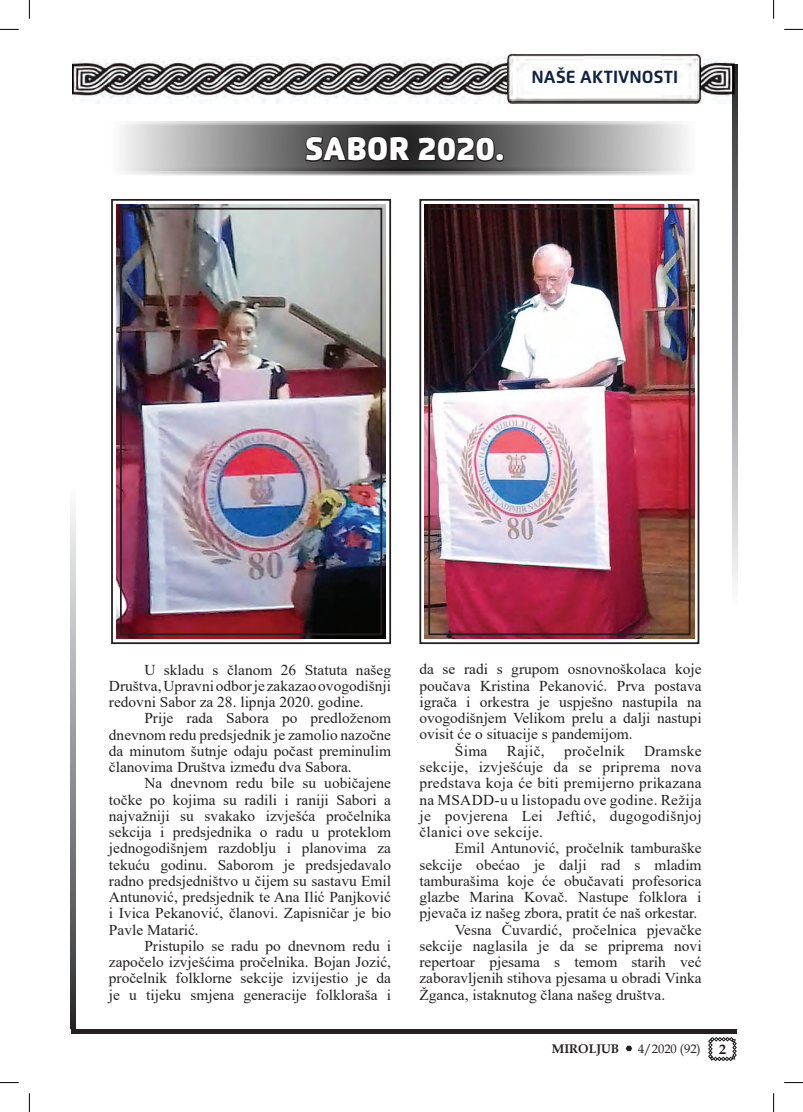
<style>
.page{position:relative;width:803px;height:1112px;background:#fff}
.page>*{position:absolute;margin:0;border:0;box-sizing:border-box;transform-origin:0 0}
.t1{font:900 32.5px "Flexo";color:#fff}
.t2{font:700 17.5px "Flexo";letter-spacing:.005em;color:#122242}
.t3{font:15px/16.2px "Times New Roman";color:#231f20;text-align:justify}
.t4{font:15px "Times New Roman";letter-spacing:.02em;color:#231f20}
.t5{font:700 13.75px "Book Antiqua";color:#231f20}
.t6{font:12.5px "Book Antiqua";color:#231f20}
.t7{font:700 12.5px "Book Antiqua";color:#231f20}
</style>
<div class="page">
<img style="left:72px;top:56px;width:662px;height:48px">
<svg style="left:732px;top:64px;width:4px;height:522px;background:#8e8f91"></svg>
<svg style="left:736px;top:65px;width:1px;height:522px"></svg>
<svg style="left:72px;top:508px;width:4px;height:520px;background:#8f9093"></svg>
<svg style="left:71px;top:507px;width:1px;height:520px"></svg>
<svg style="left:708px;top:1037px;width:29px;height:23px"></svg>
<hr style="left:71px;top:1030px;width:665px;height:3px;background:#231f20">
<hr style="left:71px;top:1028px;width:665px;height:1px;background:#231f20">
<img style="left:507px;top:55px;width:193px;height:47px">
<svg style="left:626px;top:1045px;width:6px;height:5px"></svg>
<img style="left:111px;top:199px;width:281px;height:445px">
<div style="left:120px;top:208px;width:262px;height:427px;border:2px solid #231f20"></div>
<img style="left:419px;top:199px;width:281px;height:445px">
<div style="left:428px;top:208px;width:262px;height:427px;border:2px solid #231f20"></div>
<div style="left:107px;top:119px;width:594px;height:57px;background:#231f20;opacity:.75"></div>
<svg style="left:304px;top:135px;width:192px;height:28px;background:#323031"></svg>
<div style="left:495px;top:153px;width:9px;height:9px;border:2px solid #231f20;border-radius:50%"></div>
<svg style="left:0;top:29px;width:19px;height:1px"></svg>
<svg style="left:784px;top:29px;width:19px;height:1px"></svg>
<svg style="left:0;top:1082px;width:19px;height:1px"></svg>
<svg style="left:784px;top:1082px;width:19px;height:1px"></svg>
<svg style="left:29px;top:0;width:1px;height:19px"></svg>
<svg style="left:29px;top:1093px;width:1px;height:18px"></svg>
<svg style="left:773px;top:0;width:1px;height:19px"></svg>
<svg style="left:773px;top:1093px;width:1px;height:18px"></svg>
<p class="t1" style="left:305px;top:129px;width:201px">SABOR 2020.</p>
<p class="t2" style="left:531px;top:66px;width:148px">NAŠE AKTIVNOSTI</p>
<p class="t3" style="left:109px;top:660px;width:284px;text-indent:35px">U skladu s članom 26 Statuta našeg Društva, Upravni odbor je zakazao ovogodišnji redovni Sabor za 28. lipnja 2020. godine.</p>
<p class="t3" style="left:109px;top:709px;width:284px;text-indent:35px">Prije rada Sabora po predloženom dnevnom redu predsjednik je zamolio nazočne da minutom šutnje odaju počast preminulim članovima Društva između dva Sabora.</p>
<p class="t3" style="left:109px;top:774px;width:284px;text-indent:35px">Na dnevnom redu bile su uobičajene točke po kojima su radili i raniji Sabori a najvažniji su svakako izvješća pročelnika sekcija i predsjednika o radu u proteklom jednogodišnjem razdoblju i planovima za tekuću godinu. Saborom je predsjedavalo radno predsjedništvo u čijem su sastavu Emil Antunović, predsjednik te Ana Ilić Panjković i Ivica Pekanović, članovi. Zapisničar je bio Pavle Matarić.</p>
<p class="t3" style="left:109px;top:937px;width:284px;text-indent:35px">Pristupilo se radu po dnevnom redu i započelo izvješćima pročelnika. Bojan Jozić, pročelnik folklorne sekcije izvijestio je da je u tijeku smjena generacije folkloraša i</p>
<p class="t3" style="left:419px;top:660px;width:284px">da se radi s grupom osnovnoškolaca koje poučava Kristina Pekanović. Prva postava igrača i orkestra je uspješno nastupila na ovogodišnjem Velikom prelu a dalji nastupi ovisit će o situacije s pandemijom.</p>
<p class="t3" style="left:455px;top:742px;width:34px">Šima</p>
<p class="t3" style="left:507px;top:742px;width:39px">Rajič,</p>
<p class="t4" style="left:564px;top:740px;width:62px">pročelnik</p>
<p class="t3" style="left:419px;top:742px;width:284px;text-indent:225px">Dramske sekcije, izvješćuje da se priprema nova predstava koja će biti premijerno prikazana na MSADD-u u listopadu ove godine. Režija je povjerena Lei Jeftić, dugogodišnjoj članici ove sekcije.</p>
<p class="t3" style="left:419px;top:839px;width:284px;text-indent:35px">Emil Antunović, pročelnik tamburaške sekcije obećao je dalji rad s mladim tamburašima koje će obučavati profesorica glazbe Marina Kovač. Nastupe folklora i pjevača iz našeg zbora, pratit će naš orkestar.</p>
<p class="t3" style="left:419px;top:920px;width:284px;text-indent:35px">Vesna Čuvardić, pročelnica pjevačke sekcije naglasila je da se priprema novi repertoar pjesama s temom starih već zaboravljenih stihova pjesama u obradi Vinka Žganca, istaknutog člana našeg društva.</p>
<p class="t7" style="left:552px;top:1039px;width:69px">MIROLJUB</p>
<p class="t6" style="left:638px;top:1039px;width:64px">4/2020 (92)</p>
<p class="t5" style="left:719px;top:1039px;width:8px">2</p>
</div>
